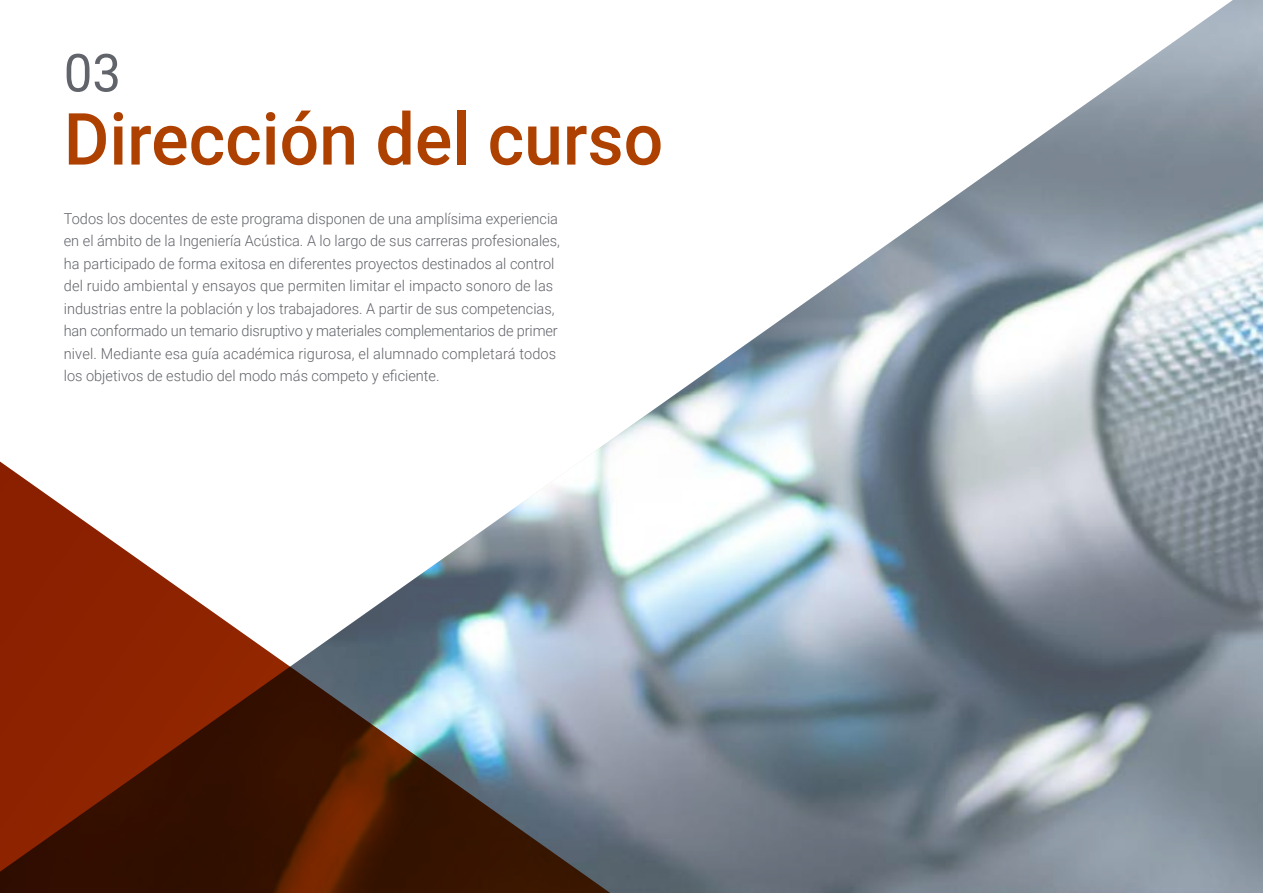
<style>
.page{position:relative;width:1263px;height:893px;background:#fff}
.page>*{position:absolute;margin:0;border:0;box-sizing:border-box;transform-origin:0 0}
.t1{font:500 72px "Roboto";color:#ae4000}
.t2{font:52.5px "Roboto";color:#61646a}
.t3{font:300 15px/22.5px "Roboto";color:#61646a}
</style>
<div class="page">
<img style="left:602px;top:0;width:661px;height:893px">
<svg style="left:0;top:446px;width:640px;height:447px"></svg>
<h2 class="t2" style="left:64px;top:36px;width:59px">03</h2>
<h1 class="t1" style="left:64px;top:89px;width:601px">Dirección del curso</h1>
<p class="t3" style="left:64px;top:207px;width:498px">Todos los docentes de este programa disponen de una amplísima experiencia en el ámbito de la Ingeniería Acústica. A lo largo de sus carreras profesionales, ha participado de forma exitosa en diferentes proyectos destinados al control del ruido ambiental y ensayos que permiten limitar el impacto sonoro de las industrias entre la población y los trabajadores. A partir de sus competencias, han conformado un temario disruptivo y materiales complementarios de primer nivel. Mediante esa guía académica rigurosa, el alumnado completará todos los objetivos de estudio del modo más competo y eficiente.</p>
</div>
